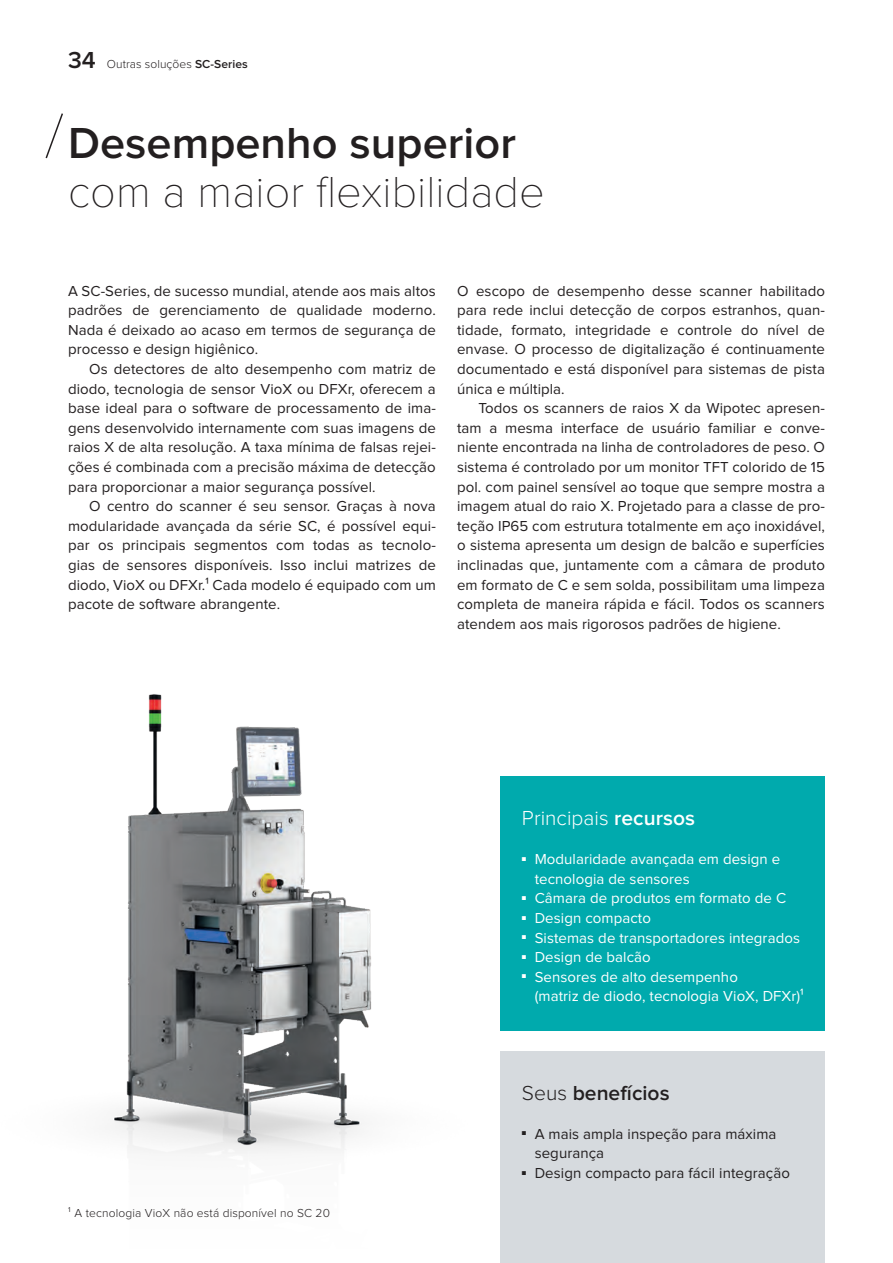
<style>
.page{position:relative;width:893px;height:1263px;background:#fff}
.page>*{position:absolute;margin:0;border:0;box-sizing:border-box;transform-origin:0 0}
.t1{font:100 45px "Proxima Nova T";color:#231f20}
.t2{font:600 45px "Proxima Nova";color:#231f20}
.t3{font:600 24px "Proxima Nova";color:#231f20}
.t4{font:300 21px "Proxima Nova";color:#fff}
.t5{font:600 21px "Proxima Nova";color:#231f20}
.t6{font:15px/19.6px "Proxima Nova";letter-spacing:.005em;color:#231f20;text-align:justify}
.t7{font:15px/19.6px "Proxima Nova";letter-spacing:.005em;color:#fff}
.t8{font:300 12px "Proxima Nova";letter-spacing:.01em;color:#231f20}
.s1{font-weight:600}
.s2{font-weight:300}
</style>
<div class="page">
<div style="left:501px;top:776px;width:324px;height:255px;background:#00aaad"></div>
<div style="left:501px;top:1051px;width:324px;height:212px;background:#d6dade"></div>
<img style="left:110px;top:694px;width:262px;height:460px">
<svg style="left:45px;top:113px;width:18px;height:46px"></svg>
<h2 class="t3" style="left:68px;top:49px;width:29px">34</h2>
<p class="t8" style="left:107px;top:59px;width:142px">Outras soluções <span class="s1">SC-Series</span></p>
<h1 class="t2" style="left:68px;top:123px;width:449px">Desempenho superior</h1>
<h1 class="t1" style="left:68px;top:159px;width:478px">com a maior flexibilidade</h1>
<p class="t6" style="left:68px;top:281px;width:369px">A SC-Series, de sucesso mundial, atende aos mais altos padrões de gerenciamento de qualidade moderno.<br>Nada é deixado ao acaso em termos de segurança de processo e design higiênico.</p>
<p class="t6" style="left:68px;top:360px;width:369px;text-indent:21px">Os detectores de alto desempenho com matriz de diodo, tecnologia de sensor VioX ou DFXr, oferecem a base ideal para o software de processamento de ima&shy;gens desenvolvido internamente com suas imagens de raios X de alta resolução. A taxa mínima de falsas rejei&shy;ções é combinada com a precisão máxima de detecção para proporcionar a maior segurança possível.</p>
<p class="t6" style="left:68px;top:497px;width:369px;text-indent:21px">O centro do scanner é seu sensor. Graças à nova modularidade avançada da série SC, é possível equi&shy;par os principais segmentos com todas as tecnolo&shy;gias de sensores disponíveis. Isso inclui matrizes de diodo, VioX ou DFXr.1 Cada modelo é equipado com um pacote de software abrangente.</p>
<p class="t6" style="left:457px;top:281px;width:369px">O escopo de desempenho desse scanner habilitado para rede inclui detecção de corpos estranhos, quan&shy;tidade, formato, integridade e controle do nível de envase. O processo de digitalização é continuamente documentado e está disponível para sistemas de pista única e múltipla.</p>
<p class="t6" style="left:457px;top:399px;width:369px;text-indent:21px">Todos os scanners de raios X da Wipotec apresen&shy;tam a mesma interface de usuário familiar e conve&shy;niente encontrada na linha de controladores de peso. O sistema é controlado por um monitor TFT colorido de 15 pol. com painel sensível ao toque que sempre mostra a imagem atual do raio X. Projetado para a classe de pro&shy;teção IP65 com estrutura totalmente em aço inoxidável, o sistema apresenta um design de balcão e superfícies inclinadas que, juntamente com a câmara de produto em formato de C e sem solda, possibilitam uma limpeza completa de maneira rápida e fácil. Todos os scanners atendem aos mais rigorosos padrões de higiene.</p>
<p class="t8" style="left:68px;top:1208px;width:263px">1 A tecnologia VioX não está disponível no SC 20</p>
<h3 class="t4" style="left:522px;top:808px;width:175px">Principais <span class="s1">recursos</span></h3>
<p class="t7" style="left:535px;top:850px;width:247px;text-indent:-13px"><sup>■</sup> Modularidade avançada em design e tecnologia de sensores</p>
<p class="t7" style="left:522px;top:889px;width:266px"><sup>■</sup> Câmara de produtos em formato de C</p>
<p class="t7" style="left:522px;top:909px;width:130px"><sup>■</sup> Design compacto</p>
<p class="t7" style="left:522px;top:928px;width:280px"><sup>■</sup> Sistemas de transportadores integrados</p>
<p class="t7" style="left:522px;top:948px;width:130px"><sup>■</sup> Design de balcão</p>
<p class="t7" style="left:535px;top:968px;width:271px;text-indent:-13px"><sup>■</sup> Sensores de alto desempenho<br>(matriz de diodo, tecnologia VioX, DFXr)1</p>
<h3 class="t5" style="left:522px;top:1083px;width:149px"><span class="s2">Seus</span> benefícios</h3>
<p class="t6" style="left:535px;top:1124px;width:243px;text-indent:-13px"><sup>■</sup> A mais ampla inspeção para máxima segurança</p>
<p class="t6" style="left:522px;top:1164px;width:269px"><sup>■</sup> Design compacto para fácil integração</p>
</div>
